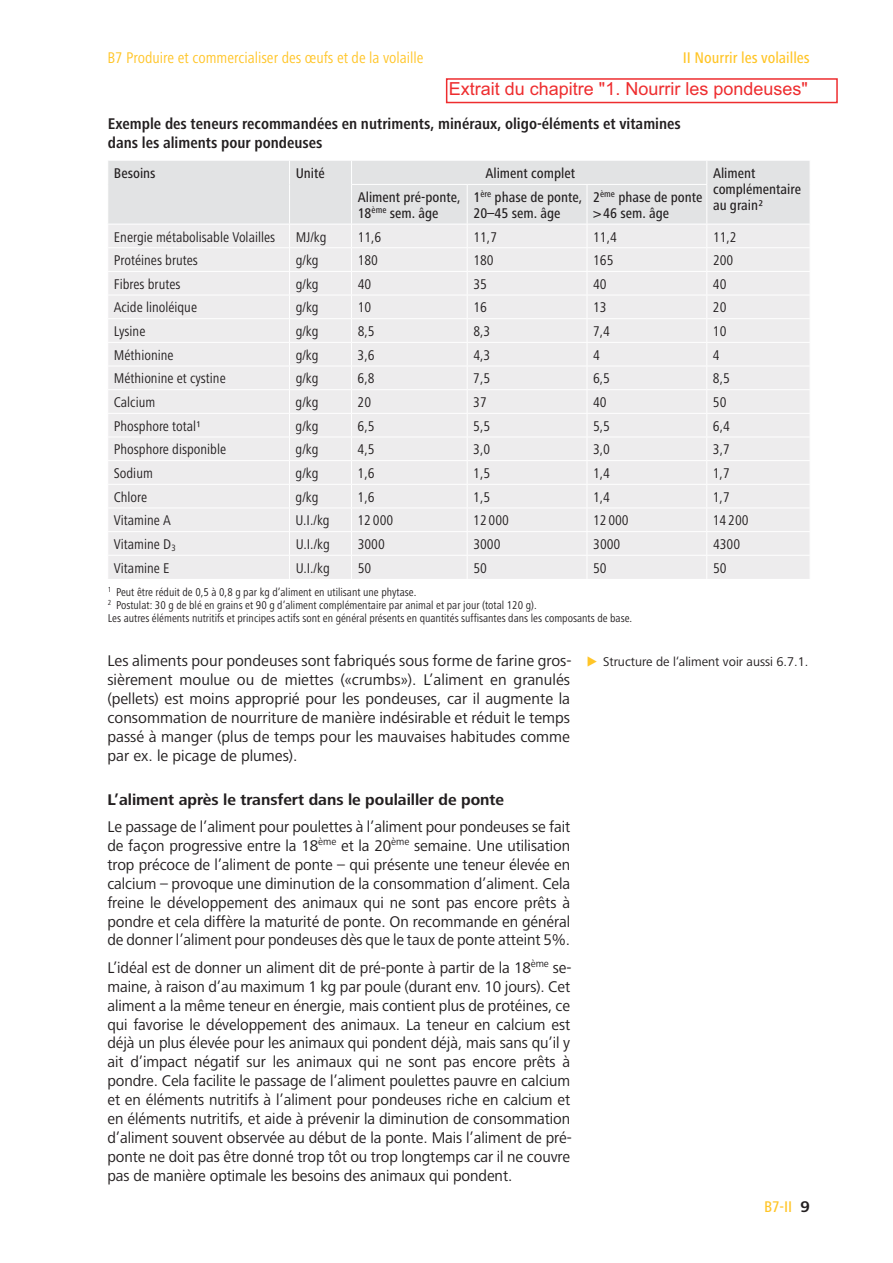
<style>
.page{position:relative;width:893px;height:1263px;background:#fff}
.page>*{position:absolute;margin:0;border:0;box-sizing:border-box;transform-origin:0 0}
.t1{font:18px "Arial";color:#ee2d2f}
.t2{font:16.05px/18.9px "Frutiger Next LT";letter-spacing:-.005em;color:#231f20;text-align:justify}
.t3{font:700 condensed 16.05px/18.9px "Frutiger Next LT";color:#231f20}
.t4{font:700 16.05px "Frutiger Next LT";color:#231f20}
.t5{font:condensed 16.05px "Frutiger Next LT";color:#ffc527}
.t6{font:500 condensed 16.05px "Frutiger Next LT";color:#ffc527}
.t7{font:condensed 14.55px "Frutiger Next LT";color:#231f20}
.t8{font:500 condensed 14.55px/16px "Frutiger Next LT";color:#231f20}
.t9{font:13.05px "Frutiger Next LT";color:#231f20}
.t10{font:condensed 11.7px/13px "Frutiger Next LT";color:#231f20}
.s1{font-family:"European Pi Three";color:#ffc527}
.s2{font-weight:700;font-stretch:normal;color:#231f20}
</style>
<div class="page">
<svg style="left:108px;top:161px;width:702px;height:418px;background:#ecebec"></svg>
<hr style="left:107px;top:224px;width:600px;height:1px;background:#fff">
<hr style="left:707px;top:224px;width:103px;height:1px;background:#fff">
<div style="left:446px;top:78px;width:392px;height:25px;border:2px solid #ee2d2f"></div>
<p class="t5" style="left:107px;top:52px;width:318px">B7 Produire et commercialiser des œufs et de la volaille</p>
<p class="t6" style="left:683px;top:52px;width:128px">II Nourrir les volailles</p>
<p class="t1" style="left:449px;top:79px;width:360px">Extrait du chapitre "1. Nourrir les pondeuses"</p>
<p class="t3" style="left:108px;top:116px;width:575px">Exemple des teneurs recommandées en nutriments, minéraux, oligo-éléments et vitamines dans les aliments pour pondeuses</p>
<p class="t8" style="left:114px;top:167px;width:43px">Besoins</p>
<p class="t8" style="left:296px;top:167px;width:31px">Unité</p>
<p class="t8" style="left:485px;top:167px;width:91px">Aliment complet</p>
<p class="t8" style="left:713px;top:167px;width:89px">Aliment complémentaire au grain²</p>
<p class="t8" style="left:358px;top:190px;width:104px">Aliment pré-ponte,<br>18<sup>ème</sup> sem. âge</p>
<p class="t8" style="left:473px;top:190px;width:110px">1<sup>ère</sup> phase de ponte,<br>20–45 sem. âge</p>
<p class="t8" style="left:593px;top:190px;width:111px">2<sup>ème</sup> phase de ponte &gt; 46 sem. âge</p>
<p class="t7" style="left:114px;top:231px;width:163px">Energie métabolisable Volailles</p>
<p class="t7" style="left:296px;top:231px;width:32px">MJ/kg</p>
<p class="t7" style="left:358px;top:231px;width:25px">11,6</p>
<p class="t7" style="left:473px;top:231px;width:25px">11,7</p>
<p class="t7" style="left:593px;top:231px;width:25px">11,4</p>
<p class="t7" style="left:713px;top:231px;width:25px">11,2</p>
<p class="t7" style="left:114px;top:255px;width:85px">Protéines brutes</p>
<p class="t7" style="left:296px;top:255px;width:24px">g/kg</p>
<p class="t7" style="left:358px;top:255px;width:22px">180</p>
<p class="t7" style="left:473px;top:255px;width:22px">180</p>
<p class="t7" style="left:593px;top:255px;width:22px">165</p>
<p class="t7" style="left:713px;top:255px;width:22px">200</p>
<p class="t7" style="left:114px;top:278px;width:68px">Fibres brutes</p>
<p class="t7" style="left:296px;top:278px;width:24px">g/kg</p>
<p class="t7" style="left:358px;top:278px;width:15px">40</p>
<p class="t7" style="left:473px;top:278px;width:15px">35</p>
<p class="t7" style="left:593px;top:278px;width:15px">40</p>
<p class="t7" style="left:713px;top:278px;width:15px">40</p>
<p class="t7" style="left:114px;top:302px;width:85px">Acide linoléique</p>
<p class="t7" style="left:296px;top:302px;width:24px">g/kg</p>
<p class="t7" style="left:358px;top:302px;width:15px">10</p>
<p class="t7" style="left:473px;top:302px;width:15px">16</p>
<p class="t7" style="left:593px;top:302px;width:15px">13</p>
<p class="t7" style="left:713px;top:302px;width:15px">20</p>
<p class="t7" style="left:114px;top:326px;width:33px">Lysine</p>
<p class="t7" style="left:296px;top:326px;width:24px">g/kg</p>
<p class="t7" style="left:358px;top:326px;width:18px">8,5</p>
<p class="t7" style="left:473px;top:326px;width:18px">8,3</p>
<p class="t7" style="left:593px;top:326px;width:18px">7,4</p>
<p class="t7" style="left:713px;top:326px;width:15px">10</p>
<p class="t7" style="left:114px;top:349px;width:61px">Méthionine</p>
<p class="t7" style="left:296px;top:349px;width:24px">g/kg</p>
<p class="t7" style="left:358px;top:349px;width:18px">3,6</p>
<p class="t7" style="left:473px;top:349px;width:18px">4,3</p>
<p class="t7" style="left:593px;top:349px;width:8px">4</p>
<p class="t7" style="left:713px;top:349px;width:8px">4</p>
<p class="t7" style="left:114px;top:373px;width:113px">Méthionine et cystine</p>
<p class="t7" style="left:296px;top:373px;width:24px">g/kg</p>
<p class="t7" style="left:358px;top:373px;width:18px">6,8</p>
<p class="t7" style="left:473px;top:373px;width:18px">7,5</p>
<p class="t7" style="left:593px;top:373px;width:18px">6,5</p>
<p class="t7" style="left:713px;top:373px;width:18px">8,5</p>
<p class="t7" style="left:114px;top:397px;width:43px">Calcium</p>
<p class="t7" style="left:296px;top:397px;width:24px">g/kg</p>
<p class="t7" style="left:358px;top:397px;width:15px">20</p>
<p class="t7" style="left:473px;top:397px;width:15px">37</p>
<p class="t7" style="left:593px;top:397px;width:15px">40</p>
<p class="t7" style="left:713px;top:397px;width:15px">50</p>
<p class="t7" style="left:114px;top:420px;width:89px">Phosphore total¹</p>
<p class="t7" style="left:296px;top:420px;width:24px">g/kg</p>
<p class="t7" style="left:358px;top:420px;width:18px">6,5</p>
<p class="t7" style="left:473px;top:420px;width:18px">5,5</p>
<p class="t7" style="left:593px;top:420px;width:18px">5,5</p>
<p class="t7" style="left:713px;top:420px;width:18px">6,4</p>
<p class="t7" style="left:114px;top:444px;width:114px">Phosphore disponible</p>
<p class="t7" style="left:296px;top:444px;width:24px">g/kg</p>
<p class="t7" style="left:358px;top:444px;width:18px">4,5</p>
<p class="t7" style="left:473px;top:444px;width:18px">3,0</p>
<p class="t7" style="left:593px;top:444px;width:18px">3,0</p>
<p class="t7" style="left:713px;top:444px;width:18px">3,7</p>
<p class="t7" style="left:114px;top:468px;width:41px">Sodium</p>
<p class="t7" style="left:296px;top:468px;width:24px">g/kg</p>
<p class="t7" style="left:358px;top:468px;width:18px">1,6</p>
<p class="t7" style="left:473px;top:468px;width:18px">1,5</p>
<p class="t7" style="left:593px;top:468px;width:18px">1,4</p>
<p class="t7" style="left:713px;top:468px;width:18px">1,7</p>
<p class="t7" style="left:114px;top:491px;width:35px">Chlore</p>
<p class="t7" style="left:296px;top:491px;width:24px">g/kg</p>
<p class="t7" style="left:358px;top:491px;width:18px">1,6</p>
<p class="t7" style="left:473px;top:491px;width:18px">1,5</p>
<p class="t7" style="left:593px;top:491px;width:18px">1,4</p>
<p class="t7" style="left:713px;top:491px;width:18px">1,7</p>
<p class="t7" style="left:114px;top:515px;width:59px">Vitamine A</p>
<p class="t7" style="left:296px;top:515px;width:36px">U.I./kg</p>
<p class="t7" style="left:357px;top:515px;width:37px">12 000</p>
<p class="t7" style="left:473px;top:515px;width:37px">12 000</p>
<p class="t7" style="left:593px;top:515px;width:37px">12 000</p>
<p class="t7" style="left:713px;top:515px;width:37px">14 200</p>
<p class="t7" style="left:114px;top:539px;width:63px">Vitamine D<sub>3</sub></p>
<p class="t7" style="left:296px;top:539px;width:36px">U.I./kg</p>
<p class="t7" style="left:358px;top:539px;width:29px">3000</p>
<p class="t7" style="left:473px;top:539px;width:29px">3000</p>
<p class="t7" style="left:593px;top:539px;width:29px">3000</p>
<p class="t7" style="left:713px;top:539px;width:29px">4300</p>
<p class="t7" style="left:114px;top:562px;width:57px">Vitamine E</p>
<p class="t7" style="left:296px;top:562px;width:36px">U.I./kg</p>
<p class="t7" style="left:358px;top:562px;width:15px">50</p>
<p class="t7" style="left:473px;top:562px;width:15px">50</p>
<p class="t7" style="left:593px;top:562px;width:15px">50</p>
<p class="t7" style="left:713px;top:562px;width:15px">50</p>
<p class="t10" style="left:108px;top:587px;width:526px"><sup>1</sup> Peut être réduit de 0,5 à 0,8 g par kg d’aliment en utilisant une phytase.<br><sup>2</sup> Postulat: 30 g de blé en grains et 90 g d’aliment complémentaire par animal et par jour (total 120 g).<br>Les autres éléments nutritifs et principes actifs sont en général présents en quantités suffisantes dans les composants de base.</p>
<p class="t2" style="left:107px;top:653px;width:466px">Les aliments pour pondeuses sont fabriqués sous forme de farine gros&shy;sièrement moulue ou de miettes («crumbs»). L’aliment en granulés (pellets) est moins approprié pour les pondeuses, car il augmente la consommation de nourriture de manière indésirable et réduit le temps passé à manger (plus de temps pour les mauvaises habitudes comme par ex. le picage de plumes).</p>
<p class="t4" style="left:107px;top:793px;width:398px">L’aliment après le transfert dans le poulailler de ponte</p>
<p class="t2" style="left:107px;top:819px;width:464px">Le passage de l’aliment pour poulettes à l’aliment pour pondeuses se fait de façon progressive entre la 18<sup>ème</sup> et la 20<sup>ème</sup> semaine. Une utilisation trop précoce de l’aliment de ponte – qui présente une teneur élevée en calcium – provoque une diminution de la consommation d’aliment. Cela freine le développement des animaux qui ne sont pas encore prêts à pondre et cela diffère la maturité de ponte. On recommande en général de donner l’aliment pour pondeuses dès que le taux de ponte atteint 5%.</p>
<p class="t2" style="left:107px;top:959px;width:466px">L’idéal est de donner un aliment dit de pré-ponte à partir de la 18<sup>ème</sup> se&shy;maine, à raison d’au maximum 1 kg par poule (durant env. 10 jours). Cet aliment a la même teneur en énergie, mais contient plus de protéines, ce qui favorise le développement des animaux. La teneur en calcium est déjà un plus élevée pour les animaux qui pondent déjà, mais sans qu’il y ait d’impact négatif sur les animaux qui ne sont pas encore prêts à pondre. Cela facilite le passage de l’aliment poulettes pauvre en calcium et en éléments nutritifs à l’aliment pour pondeuses riche en calcium et en éléments nutritifs, et aide à prévenir la diminution de consommation d’aliment souvent observée au début de la ponte. Mais l’aliment de pré&shy;ponte ne doit pas être donné trop tôt ou trop longtemps car il ne couvre pas de manière optimale les besoins des animaux qui pondent.</p>
<p class="t9" style="left:587px;top:656px;width:223px"><span class="s1">-</span> Structure de l‘aliment voir aussi 6.7.1.</p>
<p class="t6" style="left:764px;top:1200px;width:47px">B7-II <span class="s2">9</span></p>
</div>
